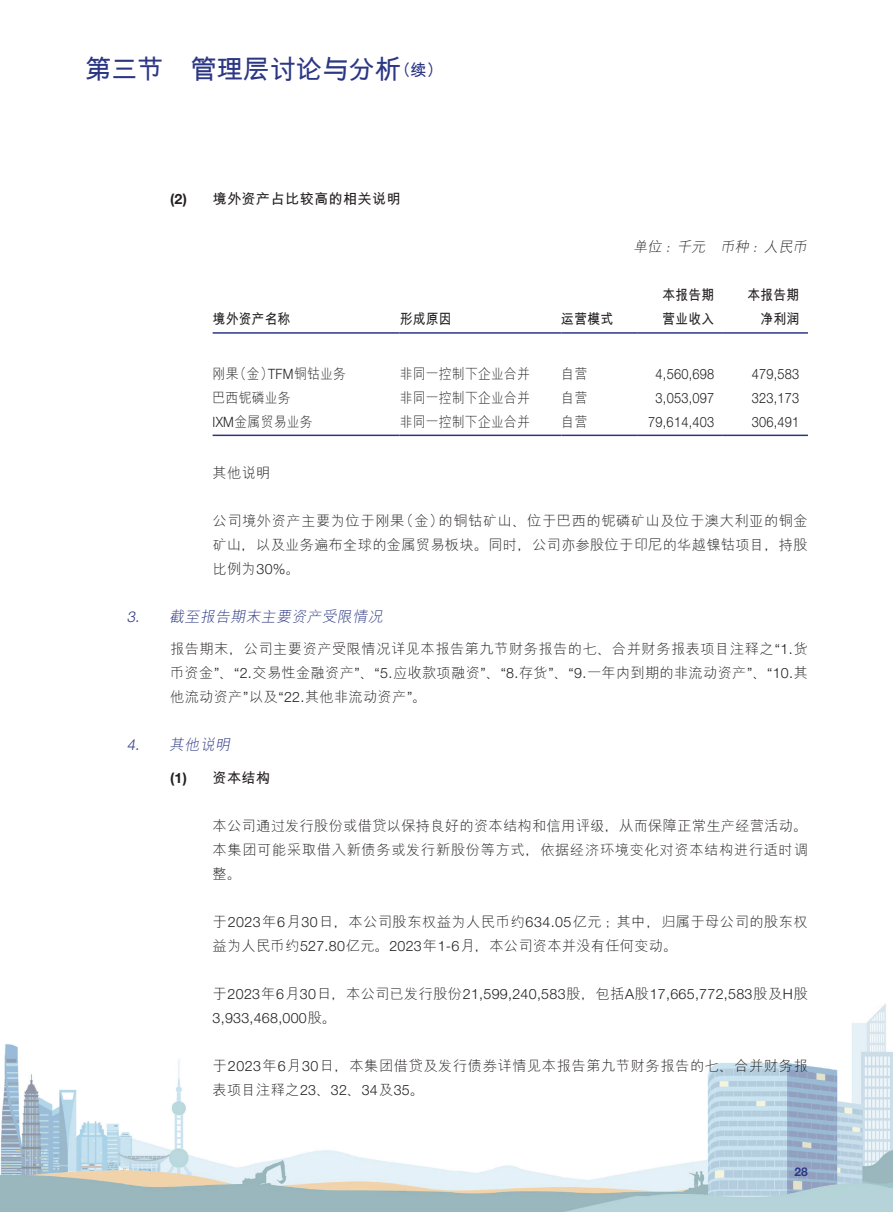
<style>
.page{position:relative;width:893px;height:1212px;background:#fff}
.page>*{position:absolute;margin:0;border:0;box-sizing:border-box;transform-origin:0 0}
.t1{font:700 27px "M Hei PRC";letter-spacing:-.025em;color:#2c3784}
.t2{font:italic 300 15px "M Hei PRC";color:#2c3784}
.t3{font:300 14.25px/24px "M Hei PRC";letter-spacing:.02em;color:#231f20;text-align:justify}
.t4{font:300 14.25px/24px "Helvetica Neue LT Std";letter-spacing:.02em;color:#231f20}
.t5{font:300 14.25px "M Hei PRC";letter-spacing:.02em;color:#231f20;scale:.9 1}
.t6{font:300 14.25px/24px "M Hei PRC";letter-spacing:.04em;color:#231f20}
.t7{font:300 14.25px "Helvetica Neue LT Std";letter-spacing:.02em;color:#231f20;scale:.9 1}
.t8{font:700 14.25px/24px "M Hei PRC";letter-spacing:.02em;color:#231f20;scale:.9 1}
.t9{font:700 14.25px "M Hei PRC";letter-spacing:.02em;color:#231f20}
.t10{font:italic 300 14.25px "M Hei PRC";color:#231f20}
.t11{font:700 12px "Helvetica Neue LT Std";color:#2c3784}
.s1{font-size:16.5px}
.s2{font-family:"Helvetica Neue LT Std"}
.s3{font-family:"M Hei PRC"}
</style>
<div class="page">
<img style="left:0;top:1004px;width:893px;height:208px">
<hr style="left:213px;top:332px;width:187px;height:2px;background:#2c3784">
<hr style="left:400px;top:332px;width:161px;height:2px;background:#2c3784">
<hr style="left:561px;top:332px;width:77px;height:2px;background:#2c3784">
<hr style="left:638px;top:332px;width:85px;height:2px;background:#2c3784">
<hr style="left:723px;top:332px;width:85px;height:2px;background:#2c3784">
<hr style="left:213px;top:435px;width:187px;height:1px;background:#2c3784">
<hr style="left:400px;top:435px;width:161px;height:1px;background:#2c3784">
<hr style="left:561px;top:435px;width:77px;height:1px;background:#2c3784">
<hr style="left:638px;top:435px;width:85px;height:1px;background:#2c3784">
<hr style="left:723px;top:435px;width:85px;height:1px;background:#2c3784">
<h1 class="t1" style="left:85px;top:56px;width:360px">第三节 管理层讨论与分析<span class="s1">（续）</span></h1>
<p class="t9" style="left:170px;top:192px;width:232px"><span class="s2">(2)</span> 境外资产占比较高的相关说明</p>
<p class="t8" style="left:213px;top:306px;width:88px">境外资产名称</p>
<p class="t8" style="left:400px;top:306px;width:59px">形成原因</p>
<p class="t8" style="left:561px;top:306px;width:59px">运营模式</p>
<p class="t10" style="left:633px;top:240px;width:178px">单位：千元 币种：人民币</p>
<p class="t8" style="left:662px;top:282px;width:59px">本报告期营业收入</p>
<p class="t8" style="left:747px;top:282px;width:59px;text-align:right">本报告期净利润</p>
<p class="t5" style="left:213px;top:366px;width:150px">刚果（金）<span class="s2">TFM</span>铜钴业务</p>
<p class="t5" style="left:400px;top:366px;width:146px">非同一控制下企业合并</p>
<p class="t5" style="left:561px;top:366px;width:30px">自营</p>
<p class="t7" style="left:655px;top:365px;width:67px">4,560,698</p>
<p class="t7" style="left:752px;top:365px;width:55px">479,583</p>
<p class="t5" style="left:213px;top:390px;width:88px">巴西铌磷业务</p>
<p class="t5" style="left:400px;top:390px;width:146px">非同一控制下企业合并</p>
<p class="t5" style="left:561px;top:390px;width:30px">自营</p>
<p class="t7" style="left:655px;top:389px;width:67px">3,053,097</p>
<p class="t7" style="left:752px;top:389px;width:55px">323,173</p>
<p class="t5" style="left:213px;top:414px;width:113px"><span class="s2">IXM</span>金属贸易业务</p>
<p class="t5" style="left:400px;top:414px;width:146px">非同一控制下企业合并</p>
<p class="t5" style="left:561px;top:414px;width:30px">自营</p>
<p class="t7" style="left:648px;top:413px;width:75px">79,614,403</p>
<p class="t7" style="left:752px;top:413px;width:55px">306,491</p>
<p class="t3" style="left:213px;top:460px;width:59px">其他说明</p>
<p class="t3" style="left:213px;top:508px;width:597px">公司境外资产主要为位于刚果（金）的铜钴矿山、位于巴西的铌磷矿山及位于澳大利亚的铜金矿山，以及业务遍布全球的金属贸易板块。同时，公司亦参股位于印尼的华越镍钴项目，持股比例为<span class="s2">30%</span>。</p>
<p class="t2" style="left:127px;top:609px;width:260px"><span class="s2">3.</span> 截至报告期末主要资产受限情况</p>
<p class="t3" style="left:170px;top:637px;width:639px">报告期末，公司主要资产受限情况详见本报告第九节财务报告的七、合并财务报表项目注释之<span class="s2">“1.</span>货币资金<span class="s2">”</span>、<span class="s2">“2.</span>交易性金融资产<span class="s2">”</span>、<span class="s2">“5.</span>应收款项融资<span class="s2">”</span>、<span class="s2">“8.</span>存货<span class="s2">”</span>、<span class="s2">“9.</span>一年内到期的非流动资产<span class="s2">”</span>、<span class="s2">“10.</span>其他流动资产<span class="s2">”</span>以及<span class="s2">“22.</span>其他非流动资产<span class="s2">”</span>。</p>
<p class="t2" style="left:127px;top:737px;width:107px"><span class="s2">4.</span> 其他说明</p>
<p class="t9" style="left:170px;top:770px;width:102px"><span class="s2">(1)</span> 资本结构</p>
<p class="t3" style="left:213px;top:813px;width:597px">本公司通过发行股份或借贷以保持良好的资本结构和信用评级，从而保障正常生产经营活动。本集团可能采取借入新债务或发行新股份等方式，依据经济环境变化对资本结构进行适时调整。</p>
<p class="t3" style="left:213px;top:909px;width:597px">于<span class="s2">2023</span>年<span class="s2">6</span>月<span class="s2">30</span>日，本公司股东权益为人民币约<span class="s2">634.05</span>亿元；其中，归属于母公司的股东权益为人民币约<span class="s2">527.80</span>亿元。<span class="s2">2023</span>年<span class="s2">1-6</span>月，本公司资本并没有任何变动。</p>
<p class="t4" style="left:213px;top:981px;width:597px"><span class="s3">于</span>2023<span class="s3">年</span>6<span class="s3">月</span>30<span class="s3">日，本公司已发行股份</span>21,599,240,583<span class="s3">股，包括</span>A<span class="s3">股</span>17,665,772,583<span class="s3">股及</span>H<span class="s3">股<br></span>3,933,468,000<span class="s3">股。</span></p>
<p class="t6" style="left:213px;top:1053px;width:597px">于<span class="s2">2023</span>年<span class="s2">6</span>月<span class="s2">30</span>日，本集团借贷及发行债券详情见本报告第九节财务报告的七、合并财务报表项目注释之<span class="s2">23</span>、<span class="s2">32</span>、<span class="s2">34</span>及<span class="s2">35</span>。</p>
<p class="t11" style="left:795px;top:1164px;width:15px">28</p>
</div>
